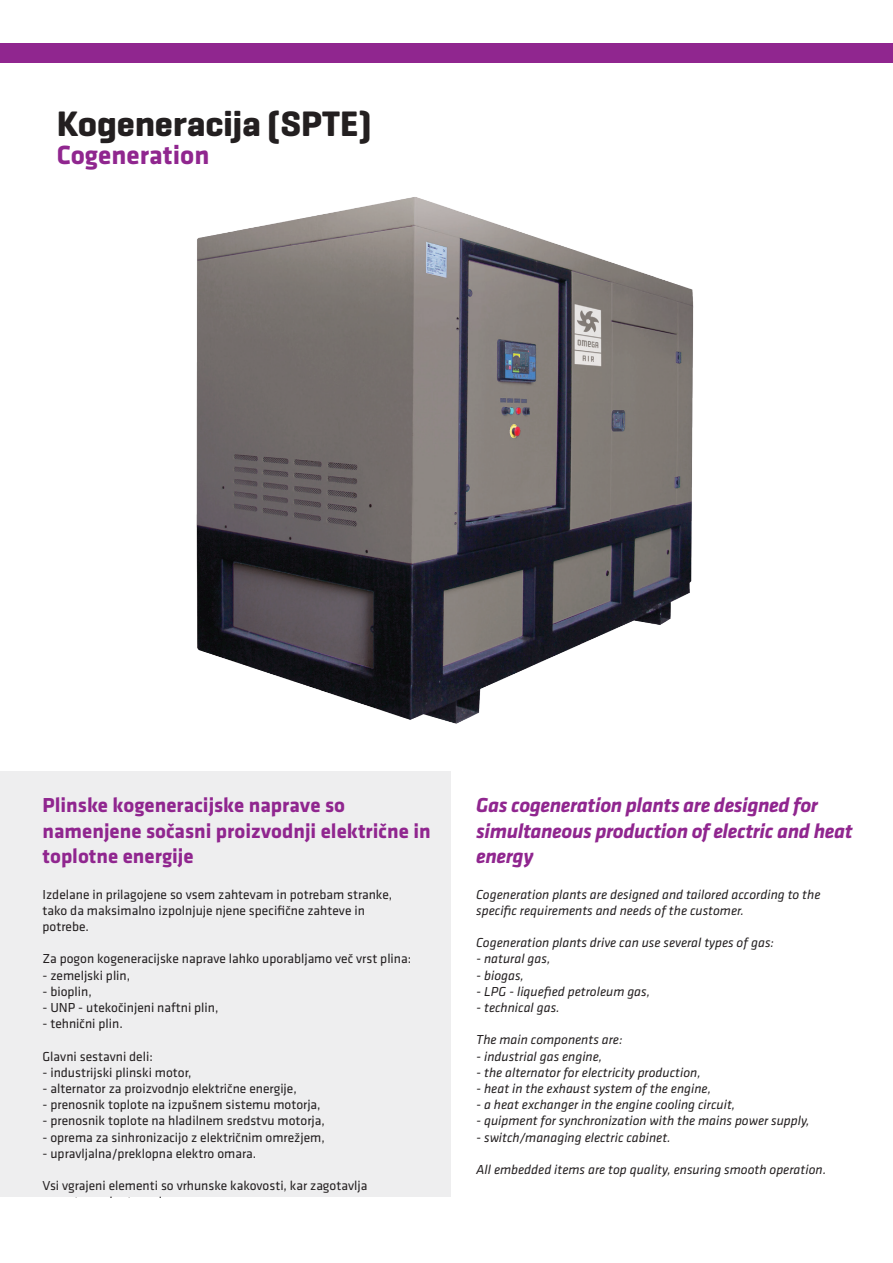
<style>
.page{position:relative;width:893px;height:1263px;background:#fff}
.page>*{position:absolute;margin:0;border:0;box-sizing:border-box;transform-origin:0 0}
.t1{font:700 36px "Geogrotesque";color:#231f20}
.t2{font:700 27.3px "Klavika Basic";color:#90268f}
.t3{font:700 21px/25.2px "Klavika Basic";color:#90268f}
.t4{font:italic 700 21px/25.2px "Klavika Basic";letter-spacing:-.02em;color:#90268f}
.t5{font:13.5px/16.2px "Klavika Basic";color:#231f20}
.t6{font:italic 13.5px/16.2px "Klavika Basic";color:#231f20}
</style>
<div class="page">
<div style="left:0;top:771px;width:451px;height:426px;background:#eeeeef"></div>
<img style="left:196px;top:197px;width:498px;height:527px">
<div style="left:0;top:43px;width:893px;height:20px;background:#90268f"></div>
<p class="t1" style="left:57px;top:101px;width:316px">Kogeneracija (SPTE)</p>
<p class="t2" style="left:57px;top:136px;width:154px">Cogeneration</p>
<p class="t3" style="left:43px;top:792px;width:390px">Plinske kogeneracijske naprave so namenjene sočasni proizvodnji električne in toplotne energije</p>
<p class="t4" style="left:476px;top:792px;width:378px">Gas cogeneration plants are designed for simultaneous production of electric and heat energy</p>
<p class="t5" style="left:43px;top:885px;width:351px">Izdelane in prilagojene so vsem zahtevam in potrebam stranke, tako da maksimalno izpolnjuje njene specifične zahteve in potrebe.</p>
<p class="t5" style="left:43px;top:950px;width:370px">Za pogon kogeneracijske naprave lahko uporabljamo več vrst plina:</p>
<p class="t5" style="left:43px;top:966px;width:89px">- zemeljski plin,</p>
<p class="t5" style="left:43px;top:983px;width:51px">- bioplin,</p>
<p class="t5" style="left:43px;top:999px;width:177px">- UNP - utekočinjeni naftni plin,</p>
<p class="t5" style="left:43px;top:1015px;width:82px">- tehnični plin.</p>
<p class="t5" style="left:43px;top:1047px;width:112px">Glavni sestavni deli:</p>
<p class="t5" style="left:43px;top:1064px;width:151px">- industrijski plinski motor,</p>
<p class="t5" style="left:43px;top:1080px;width:256px">- alternator za proizvodnjo električne energije,</p>
<p class="t5" style="left:43px;top:1096px;width:280px">- prenosnik toplote na izpušnem sistemu motorja,</p>
<p class="t5" style="left:43px;top:1112px;width:284px">- prenosnik toplote na hladilnem sredstvu motorja,</p>
<p class="t5" style="left:43px;top:1128px;width:284px">- oprema za sinhronizacijo z električnim omrežjem,</p>
<p class="t5" style="left:43px;top:1145px;width:215px">- upravljalna/preklopna elektro omara.</p>
<p class="t5" style="left:43px;top:1177px;width:326px">Vsi vgrajeni elementi so vrhunske kakovosti, kar zagotavlja</p>
<p class="t6" style="left:476px;top:886px;width:346px">Cogeneration plants are designed and tailored according to the specific requirements and needs of the customer.</p>
<p class="t6" style="left:476px;top:934px;width:299px">Cogeneration plants drive can use several types of gas:</p>
<p class="t6" style="left:476px;top:950px;width:76px">- natural gas,</p>
<p class="t6" style="left:476px;top:967px;width:49px">- biogas,</p>
<p class="t6" style="left:476px;top:983px;width:175px">- LPG - liquefied petroleum gas,</p>
<p class="t6" style="left:476px;top:999px;width:85px">- technical gas.</p>
<p class="t6" style="left:476px;top:1031px;width:148px">The main components are:</p>
<p class="t6" style="left:476px;top:1048px;width:128px">- industrial gas engine,</p>
<p class="t6" style="left:476px;top:1064px;width:226px">- the alternator for electricity production,</p>
<p class="t6" style="left:476px;top:1080px;width:236px">- heat in the exhaust system of the engine,</p>
<p class="t6" style="left:476px;top:1096px;width:261px">- a heat exchanger in the engine cooling circuit,</p>
<p class="t6" style="left:476px;top:1112px;width:335px">- quipment for synchronization with the mains power supply,</p>
<p class="t6" style="left:476px;top:1129px;width:196px">- switch/managing electric cabinet.</p>
<p class="t6" style="left:476px;top:1161px;width:351px">All embedded items are top quality, ensuring smooth operation.</p>
</div>
